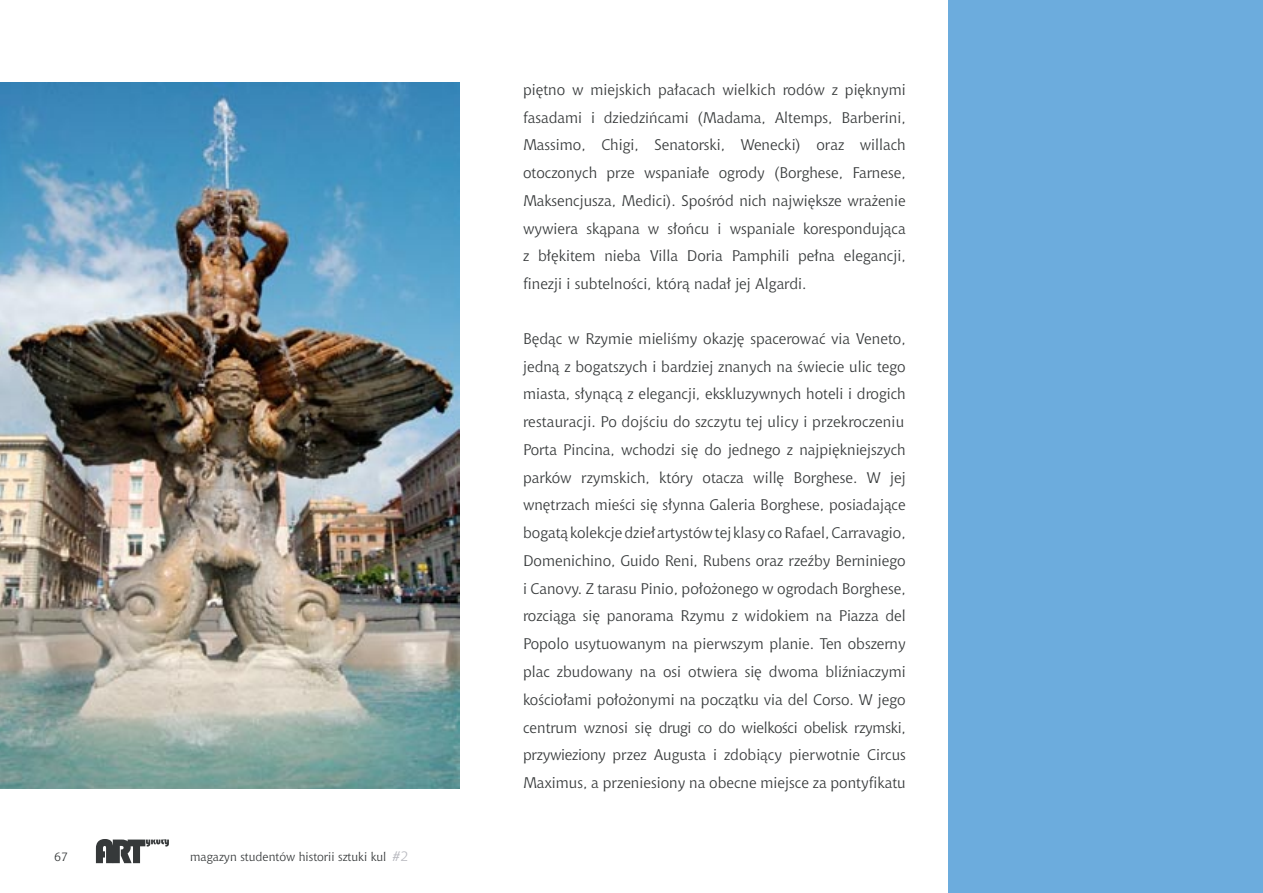
<style>
.page{position:relative;width:1263px;height:893px;background:#fff}
.page>*{position:absolute;margin:0;border:0;box-sizing:border-box;transform-origin:0 0}
.ARTy_main{font:15px/27.8px "Chianti PL";color:#36393a;text-align:justify}
.t1{font:13.5px "Chianti PL";color:#b9bac0}
.t2{font:12px "Chianti PL";color:#36393a}
</style>
<div class="page">
<svg style="left:96px;top:839px;width:73px;height:24px"></svg>
<div style="left:948px;top:0;width:315px;height:893px;background:#6cacdd"></div>
<img style="left:0;top:83px;width:459px;height:706px">
<p class="t1" style="left:393px;top:847px;width:17px">#2</p>
<p class="t2" style="left:54px;top:849px;width:16px">67</p>
<p class="t2" style="left:190px;top:849px;width:198px">magazyn studentów historii sztuki kul</p>
<p class="ARTy_main" style="left:523px;top:76px;width:384px">piętno w miejskich pałacach wielkich rodów z pięknymi fasadami i dziedzińcami (Madama, Altemps, Barberini, Massimo, Chigi, Senatorski, Wenecki) oraz willach otoczonych prze wspaniałe ogrody (Borghese, Farnese, Maksencjusza, Medici). Spośród nich największe wrażenie wywiera skąpana w słońcu i wspaniale korespondująca z błękitem nieba Villa Doria Pamphili pełna elegancji, finezji i subtelności, którą nadał jej Algardi.</p>
<p class="ARTy_main" style="left:523px;top:325px;width:384px">Będąc w Rzymie mieliśmy okazję spacerować via Veneto, jedną z bogatszych i bardziej znanych na świecie ulic tego miasta, słynącą z elegancji, ekskluzywnych hoteli i drogich restauracji. Po dojściu do szczytu tej ulicy i przekroczeniu</p>
<p class="ARTy_main" style="left:523px;top:436px;width:384px">Porta Pincina, wchodzi się do jednego z najpiękniejszych parków rzymskich, który otacza willę Borghese. W jej wnętrzach mieści się słynna Galeria Borghese, posiadające bogatą kolekcje dzieł artystów tej klasy co Rafael, Carravagio, Domenichino, Guido Reni, Rubens oraz rzeźby Berniniego i Canovy. Z tarasu Pinio, położonego w ogrodach Borghese, rozciąga się panorama Rzymu z widokiem na Piazza del Popolo usytuowanym na pierwszym planie. Ten obszerny plac zbudowany na osi otwiera się dwoma bliźniaczymi kościołami położonymi na początku via del Corso. W jego centrum wznosi się drugi co do wielkości obelisk rzymski, przywieziony przez Augusta i zdobiący pierwotnie Circus Maximus, a przeniesiony na obecne miejsce za pontyfikatu</p>
</div>
